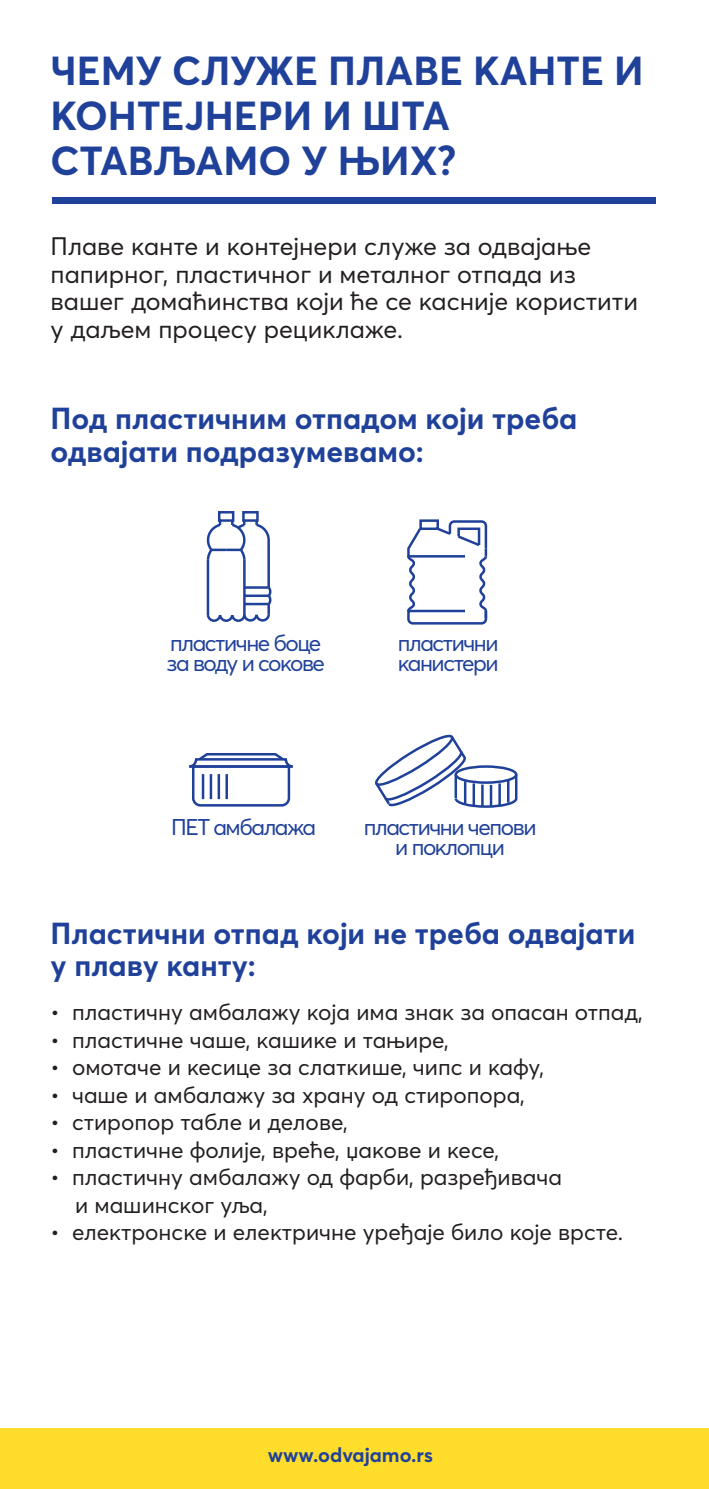
<style>
.page{position:relative;width:709px;height:1489px;background:#fff}
.page>*{position:absolute;margin:0;border:0;box-sizing:border-box;transform-origin:0 0}
.t1{font:700 40px/45px "Averta CY";color:#20419a}
.t2{font:700 30px/32.5px "Averta CY";color:#20419a}
.t3{font:25px/27.5px "Averta CY";color:#231f20}
.t4{font:22.5px/27.5px "Averta CY";color:#231f20}
.t5{font:22.5px/20px "Averta CY";letter-spacing:-.065em;color:#20419a}
.t6{font:700 20px "Averta CY";color:#20419a}
</style>
<div class="page">
<div style="left:0;top:1428px;width:709px;height:60px;background:#ffdd2b"></div>
<div style="left:53px;top:197px;width:603px;height:7px;background:#20419a"></div>
<div style="left:242px;top:511px;width:17px;height:11px;border:2px solid #20419a"></div>
<hr style="left:267px;top:540px;width:3px;height:47px;background:#20419a">
<svg style="left:253px;top:520px;width:17px;height:22px"></svg>
<div style="left:218px;top:511px;width:16px;height:11px;border:2px solid #20419a"></div>
<hr style="left:243px;top:560px;width:3px;height:55px;background:#20419a">
<svg style="left:206px;top:584px;width:65px;height:38px"></svg>
<hr style="left:226px;top:548px;width:15px;height:3px;background:#20419a">
<svg style="left:229px;top:520px;width:18px;height:42px"></svg>
<hr style="left:207px;top:560px;width:2px;height:55px;background:#20419a">
<hr style="left:211px;top:548px;width:15px;height:3px;background:#20419a">
<svg style="left:206px;top:520px;width:17px;height:42px"></svg>
<svg style="left:375px;top:734px;width:143px;height:74px"></svg>
<svg style="left:407px;top:519px;width:81px;height:106px"></svg>
<hr style="left:412px;top:555px;width:53px;height:2px;background:#20419a">
<svg style="left:189px;top:753px;width:104px;height:54px"></svg>
<h1 class="t1" style="left:51px;top:47px;width:594px">ЧЕМУ СЛУЖЕ ПЛАВЕ КАНТЕ И<br>КОНТЕЈНЕРИ И ШТА<br>СТАВЉАМО У ЊИХ?</h1>
<p class="t3" style="left:51px;top:232px;width:589px">Плаве канте и контејнери служе за одвајање папирног, пластичног и металног отпада из вашег домаћинства који ће се касније користити у даљем процесу рециклаже.</p>
<h2 class="t2" style="left:51px;top:401px;width:528px">Под пластичним отпадом који треба одвајати подразумевамо:</h2>
<p class="t5" style="left:167px;top:632px;width:160px">пластичне боце за воду и сокове</p>
<p class="t5" style="left:398px;top:632px;width:102px">пластични канистери</p>
<p class="t5" style="left:171px;top:816px;width:146px">ПЕТ амбалажа</p>
<p class="t5" style="left:364px;top:816px;width:174px;text-align:center">пластични чепови и поклопци</p>
<h2 class="t2" style="left:51px;top:915px;width:586px">Пластични отпад који не треба одвајати у плаву канту:</h2>
<p class="t4" style="left:51px;top:997px;width:594px">• пластичну амбалажу која има знак за опасан отпад,</p>
<p class="t4" style="left:51px;top:1025px;width:400px">• пластичне чаше, кашике и тањире,</p>
<p class="t4" style="left:51px;top:1052px;width:495px">• омотаче и кесице за слаткише, чипс и кафу,</p>
<p class="t4" style="left:51px;top:1080px;width:476px">• чаше и амбалажу за храну од стиропора,</p>
<p class="t4" style="left:51px;top:1107px;width:299px">• стиропор табле и делове,</p>
<p class="t4" style="left:51px;top:1135px;width:450px">• пластичне фолије, вреће, џакове и кесе,</p>
<p class="t4" style="left:75px;top:1162px;width:488px;text-indent:-24px">• пластичну амбалажу од фарби, разређивача и машинског уља,</p>
<p class="t4" style="left:51px;top:1217px;width:574px">• електронске и електричне уређаје било које врсте.</p>
<p class="t6" style="left:268px;top:1440px;width:167px">www.odvajamo.rs</p>
</div>
